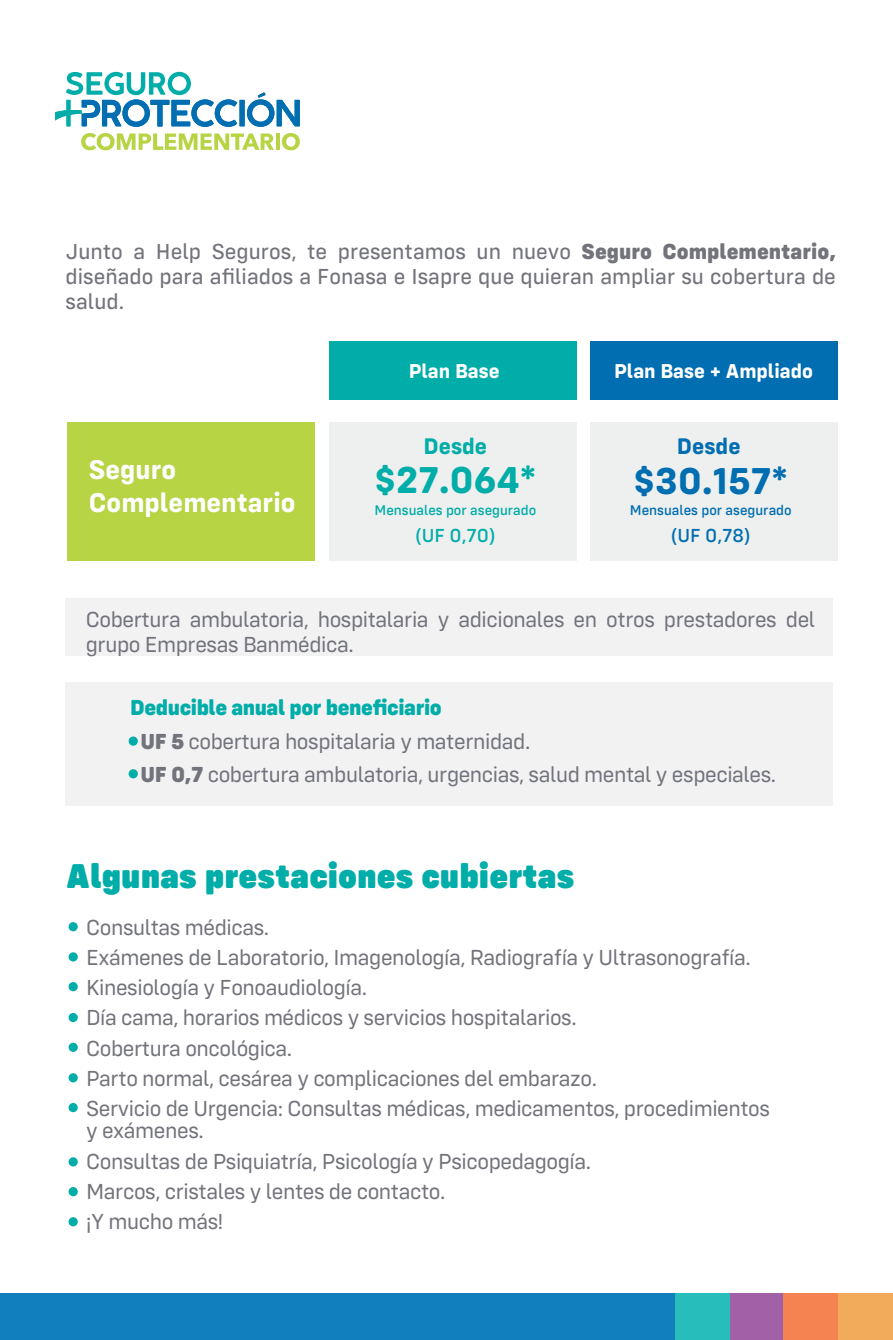
<style>
.page{position:relative;width:893px;height:1340px;background:#fff}
.page>*{position:absolute;margin:0;border:0;box-sizing:border-box;transform-origin:0 0}
.t1{font:700 38.7px "Config Rounded";color:#00ada8}
.t2{font:700 38.7px "Config Rounded";color:#006eb1}
.t3{font:900 35.55px "Config Rounded";color:#00ada8}
.t4{font:700 28.12px/33.8px "Config Rounded";color:#fff}
.t5{font:700 23.4px "Config Rounded";color:#00ada8}
.t6{font:700 23.4px "Config Rounded";color:#006eb1}
.t7{font:22.5px/30.2px "Config Rounded";letter-spacing:-.02em;color:#72737b}
.t8{font:22.5px/24.8px "Config Rounded Text";color:#72737b;text-align:justify}
.t9{font:700 20.7px "Config Rounded";color:#fff}
.t10{font:500 19.57px "Config Rounded";color:#00ada8}
.t11{font:500 19.57px "Config Rounded";color:#006eb1}
.t12{font:500 14.62px "Config Rounded";color:#00ada8}
.t13{font:500 14.62px "Config Rounded";color:#006eb1}
.s1{font-family:"Config Rounded";font-weight:800}
.s2{font-weight:800;color:#00ada8}
.s3{font-weight:800}
</style>
<div class="page">
<div style="left:837px;top:1293px;width:56px;height:46px;background:#f1ab5b"></div>
<div style="left:0;top:1293px;width:675px;height:46px;background:#107fbc"></div>
<div style="left:729px;top:1293px;width:54px;height:46px;background:#a260a7"></div>
<div style="left:783px;top:1293px;width:55px;height:46px;background:#f58351"></div>
<div style="left:675px;top:1293px;width:54px;height:46px;background:#26bdbb"></div>
<div style="left:239px;top:100px;width:6px;height:26px;background:#006eb1"></div>
<svg style="left:247px;top:92px;width:53px;height:35px"></svg>
<svg style="left:81px;top:133px;width:193px;height:17px"></svg>
<hr style="left:276px;top:133px;width:4px;height:17px;background:#b6d444">
<svg style="left:282px;top:133px;width:18px;height:17px"></svg>
<svg style="left:55px;top:72px;width:182px;height:55px"></svg>
<div style="left:65px;top:682px;width:767px;height:124px;background:#f2f2f3"></div>
<div style="left:65px;top:598px;width:767px;height:58px;background:#f2f2f3"></div>
<div style="left:129px;top:736px;width:9px;height:9px;background:#00ada8;border-radius:50%"></div>
<div style="left:129px;top:769px;width:9px;height:9px;background:#00ada8;border-radius:50%"></div>
<div style="left:68px;top:422px;width:247px;height:138px;background:#b6d444"></div>
<div style="left:329px;top:422px;width:247px;height:138px;background:#eef0ef"></div>
<div style="left:591px;top:422px;width:247px;height:138px;background:#eef0ef"></div>
<div style="left:329px;top:342px;width:247px;height:58px;background:#00ada8"></div>
<div style="left:591px;top:342px;width:247px;height:58px;background:#006eb1"></div>
<div style="left:69px;top:922px;width:9px;height:9px;background:#00ada8;border-radius:50%"></div>
<div style="left:69px;top:952px;width:9px;height:9px;background:#00ada8;border-radius:50%"></div>
<div style="left:69px;top:982px;width:9px;height:9px;background:#00ada8;border-radius:50%"></div>
<div style="left:69px;top:1012px;width:9px;height:10px;background:#00ada8;border-radius:50%"></div>
<div style="left:69px;top:1042px;width:9px;height:9px;background:#00ada8;border-radius:50%"></div>
<div style="left:69px;top:1073px;width:9px;height:9px;background:#00ada8;border-radius:50%"></div>
<div style="left:69px;top:1102px;width:9px;height:10px;background:#00ada8;border-radius:50%"></div>
<div style="left:69px;top:1157px;width:9px;height:9px;background:#00ada8;border-radius:50%"></div>
<svg style="left:69px;top:1186px;width:9px;height:10px"></svg>
<div style="left:69px;top:1217px;width:9px;height:9px;background:#00ada8;border-radius:50%"></div>
<p class="t8" style="left:66px;top:239px;width:772px">Junto a Help Seguros, te presentamos un nuevo <span class="s1">Seguro Complementario, </span>diseñado para afiliados a Fonasa e Isapre que quieran ampliar su cobertura de salud.</p>
<p class="t9" style="left:409px;top:358px;width:93px">Plan Base</p>
<p class="t9" style="left:614px;top:358px;width:200px">Plan Base + Ampliado</p>
<p class="t4" style="left:89px;top:452px;width:208px">Seguro<br>Complementario</p>
<p class="t5" style="left:424px;top:432px;width:65px">Desde</p>
<p class="t6" style="left:677px;top:432px;width:65px">Desde</p>
<h1 class="t1" style="left:374px;top:457px;width:164px">$27.064*</h1>
<p class="t12" style="left:374px;top:501px;width:163px">Mensuales por asegurado</p>
<p class="t10" style="left:415px;top:523px;width:82px">(UF 0,70)</p>
<h1 class="t2" style="left:634px;top:457px;width:156px">$30.157*</h1>
<p class="t13" style="left:630px;top:502px;width:163px">Mensuales por asegurado</p>
<p class="t11" style="left:671px;top:523px;width:81px">(UF 0,78)</p>
<p class="t7" style="left:86px;top:606px;width:731px;line-height:24.8px">Cobertura ambulatoria, hospitalaria y adicionales en otros prestadores del grupo Empresas Banmédica.</p>
<p class="t7" style="left:140px;top:691px;width:637px;line-height:33.3px;text-indent:-10px"><span class="s2">Deducible anual por beneficiario<br></span><span class="s3">UF 5</span> cobertura hospitalaria y maternidad.<br><span class="s3">UF 0,7</span> cobertura ambulatoria, urgencias, salud mental y especiales.</p>
<h2 class="t3" style="left:67px;top:853px;width:509px">Algunas prestaciones cubiertas</h2>
<p class="t7" style="left:86px;top:912px;width:685px">Consultas médicas.<br>Exámenes de Laboratorio, Imagenología, Radiografía y Ultrasonografía.<br>Kinesiología y Fonoaudiología.<br>Día cama, horarios médicos y servicios hospitalarios.<br>Cobertura oncológica.<br>Parto normal, cesárea y complicaciones del embarazo.<br>Servicio de Urgencia: Consultas médicas, medicamentos, procedimientos</p>
<p class="t7" style="left:86px;top:1115px;width:507px">y exámenes.<br>Consultas de Psiquiatría, Psicología y Psicopedagogía.<br>Marcos, cristales y lentes de contacto.<br>¡Y mucho más!</p>
</div>
